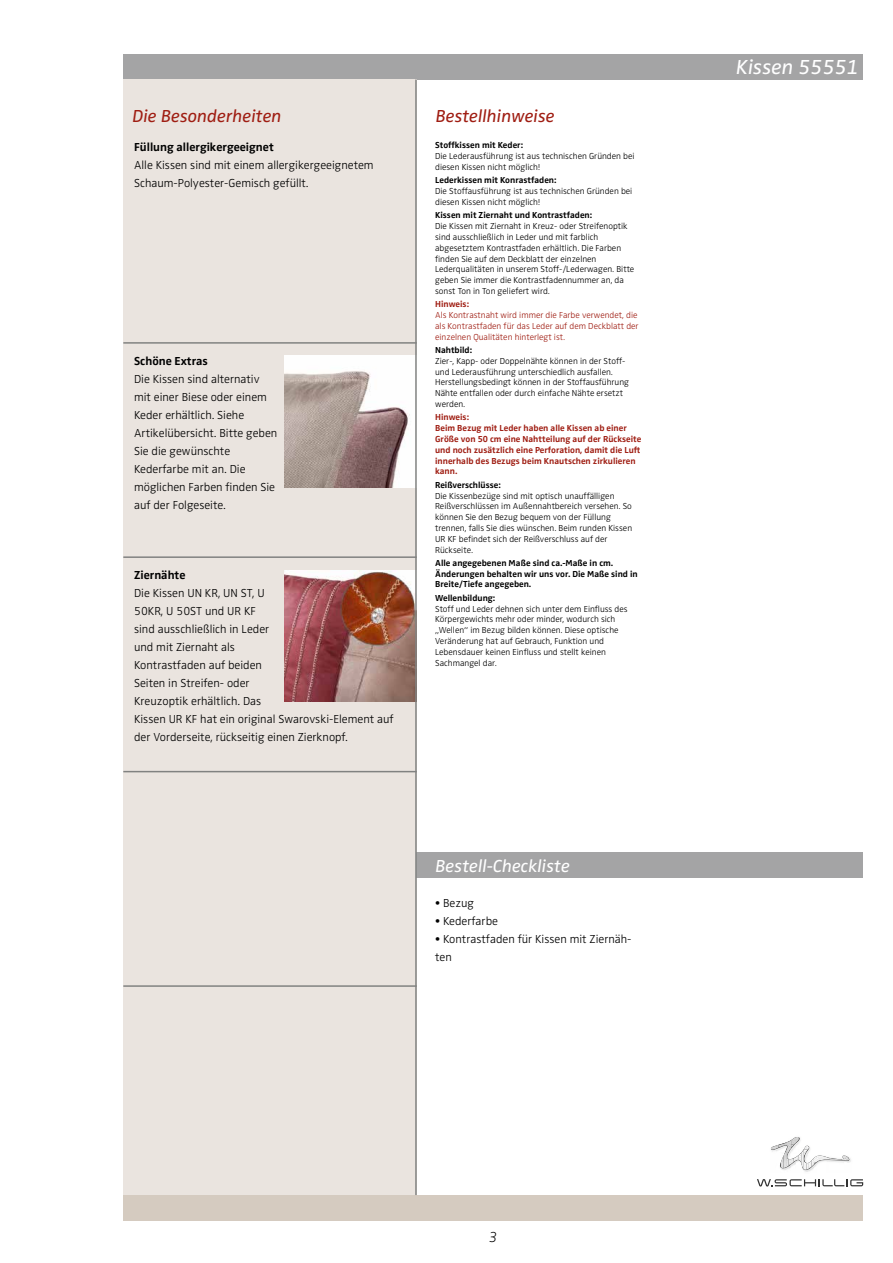
<style>
.page{position:relative;width:893px;height:1263px;background:#fff}
.page>*{position:absolute;margin:0;border:0;box-sizing:border-box;transform-origin:0 0}
.t1{font:italic 21px "Zwo Pro";color:#fff}
.t2{font:italic 18px "Zwo Pro";color:#9f1d12}
.t3{font:italic 18px "Zwo Pro";color:#fff}
.t4{font:italic 300 expanded 15px "Zwo Pro";color:#000}
.t5{font:300 12px/18px "Zwo Pro";color:#000}
.t6{font:700 12px "Zwo Pro";color:#000}
.t7{font:300 9px/10.8px "Zwo Pro";color:#000}
.t8{font:700 9px/10.8px "Zwo Pro";color:#000}
.t9{font:700 9px/10.8px "Zwo Pro";color:#9f1d12}
.t10{font:300 9px/10.8px "Zwo Pro";color:#9f1d12}
</style>
<div class="page">
<div style="left:123px;top:54px;width:740px;height:26px;background:#a4a4a5"></div>
<div style="left:123px;top:1195px;width:740px;height:25px;background:#d5cbc0"></div>
<div style="left:123px;top:80px;width:294px;height:1115px;background:#eae4df"></div>
<div style="left:417px;top:852px;width:446px;height:26px;background:#a4a4a5"></div>
<hr style="left:123px;top:342px;width:294px;height:2px;background:#818281">
<img style="left:285px;top:356px;width:130px;height:131px">
<hr style="left:123px;top:556px;width:294px;height:2px;background:#818281">
<img style="left:285px;top:570px;width:130px;height:132px">
<hr style="left:123px;top:771px;width:294px;height:1px;background:#818281">
<hr style="left:123px;top:985px;width:294px;height:2px;background:#818281">
<hr style="left:415px;top:80px;width:2px;height:1115px;background:#818281">
<svg style="left:771px;top:1137px;width:80px;height:35px"></svg>
<svg style="left:757px;top:1179px;width:106px;height:7px"></svg>
<h2 class="t2" style="left:132px;top:106px;width:151px">Die Besonderheiten</h2>
<h3 class="t6" style="left:134px;top:140px;width:141px">Füllung allergikergeeignet</h3>
<h3 class="t5" style="left:134px;top:156px;width:241px">Alle Kissen sind mit einem allergikergeeignetem<br>Schaum-Polyester-Gemisch gefüllt.</h3>
<h3 class="t6" style="left:134px;top:354px;width:75px">Schöne Extras</h3>
<h3 class="t5" style="left:134px;top:370px;width:145px">Die Kissen sind alternativ mit einer Biese oder einem<br>Keder erhältlich. Siehe<br>Artikelübersicht. Bitte geben<br>Sie die gewünschte<br>Kederfarbe mit an. Die möglichen Farben finden Sie auf der Folgeseite.</h3>
<h3 class="t6" style="left:134px;top:568px;width:53px">Ziernähte</h3>
<p class="t5" style="left:134px;top:585px;width:261px">Die Kissen UN KR, UN ST, U<br>50KR, U 50ST und UR KF<br>sind ausschließlich in Leder<br>und mit Ziernaht als<br>Kontrastfaden auf beiden<br>Seiten in Streifen- oder<br>Kreuzoptik erhältlich. Das<br>Kissen UR KF hat ein original Swarovski-Element auf der Vorderseite, rückseitig einen Zierknopf.</p>
<h2 class="t2" style="left:436px;top:106px;width:121px">Bestellhinweise</h2>
<p class="t8" style="left:435px;top:140px;width:89px">Stoffkissen mit Keder:</p>
<p class="t7" style="left:435px;top:151px;width:201px">Die Lederausführung ist aus technischen Gründen bei diesen Kissen nicht möglich!</p>
<p class="t8" style="left:435px;top:175px;width:123px">Lederkissen mit Konrastfaden:</p>
<p class="t7" style="left:435px;top:186px;width:199px">Die Stoffausführung ist aus technischen Gründen bei diesen Kissen nicht möglich!</p>
<p class="t8" style="left:435px;top:210px;width:159px">Kissen mit Ziernaht und Kontrastfaden:</p>
<p class="t7" style="left:435px;top:221px;width:201px">Die Kissen mit Ziernaht in Kreuz- oder Streifenoptik sind ausschließlich in Leder und mit farblich abgesetztem Kontrastfaden erhältlich. Die Farben finden Sie auf dem Deckblatt der einzelnen Lederqualitäten in unserem Stoff-/Lederwagen. Bitte geben Sie immer die Kontrastfadennummer an, da sonst Ton in Ton geliefert wird.</p>
<p class="t9" style="left:435px;top:299px;width:35px">Hinweis:</p>
<p class="t10" style="left:435px;top:310px;width:205px">Als Kontrastnaht wird immer die Farbe verwendet, die als Kontrastfaden für das Leder auf dem Deckblatt der einzelnen Qualitäten hinterlegt ist.</p>
<p class="t8" style="left:435px;top:345px;width:38px">Nahtbild:</p>
<p class="t7" style="left:435px;top:356px;width:195px">Zier-, Kapp- oder Doppelnähte können in der Stoff&shy;und Lederausführung unterschiedlich ausfallen.<br>Herstellungsbedingt können in der Stoffausführung Nähte entfallen oder durch einfache Nähte ersetzt werden.</p>
<p class="t9" style="left:435px;top:412px;width:208px">Hinweis:<br>Beim Bezug mit Leder haben alle Kissen ab einer Größe von 50 cm eine Nahtteilung auf der Rückseite und noch zusätzlich eine Perforation, damit die Luft innerhalb des Bezugs beim Knautschen zirkulieren kann.</p>
<p class="t8" style="left:435px;top:479px;width:67px">Reißverschlüsse:</p>
<p class="t7" style="left:435px;top:490px;width:199px">Die Kissenbezüge sind mit optisch unauffälligen Reißverschlüssen im Außennahtbereich versehen. So können Sie den Bezug bequem von der Füllung trennen, falls Sie dies wünschen. Beim runden Kissen UR KF befindet sich der Reißverschluss auf der Rückseite.</p>
<p class="t8" style="left:435px;top:558px;width:204px">Alle angegebenen Maße sind ca.-Maße in cm.<br>Änderungen behalten wir uns vor. Die Maße sind in<br>Breite/Tiefe angegeben.</p>
<p class="t8" style="left:435px;top:593px;width:62px">Wellenbildung:</p>
<p class="t7" style="left:435px;top:603px;width:194px">Stoff und Leder dehnen sich unter dem Einfluss des Körpergewichts mehr oder minder, wodurch sich „Wellen“ im Bezug bilden können. Diese optische Veränderung hat auf Gebrauch, Funktion und Lebensdauer keinen Einfluss und stellt keinen Sachmangel dar.</p>
<h2 class="t3" style="left:436px;top:855px;width:136px">Bestell-Checkliste</h2>
<h3 class="t5" style="left:435px;top:895px;width:40px">• Bezug</h3>
<h3 class="t5" style="left:435px;top:913px;width:64px">• Kederfarbe</h3>
<h3 class="t5" style="left:435px;top:931px;width:198px">• Kontrastfaden für Kissen mit Ziernäh&shy;ten</h3>
<h1 class="t1" style="left:736px;top:55px;width:124px">Kissen 55551</h1>
<h3 class="t4" style="left:489px;top:1228px;width:10px">3</h3>
</div>
